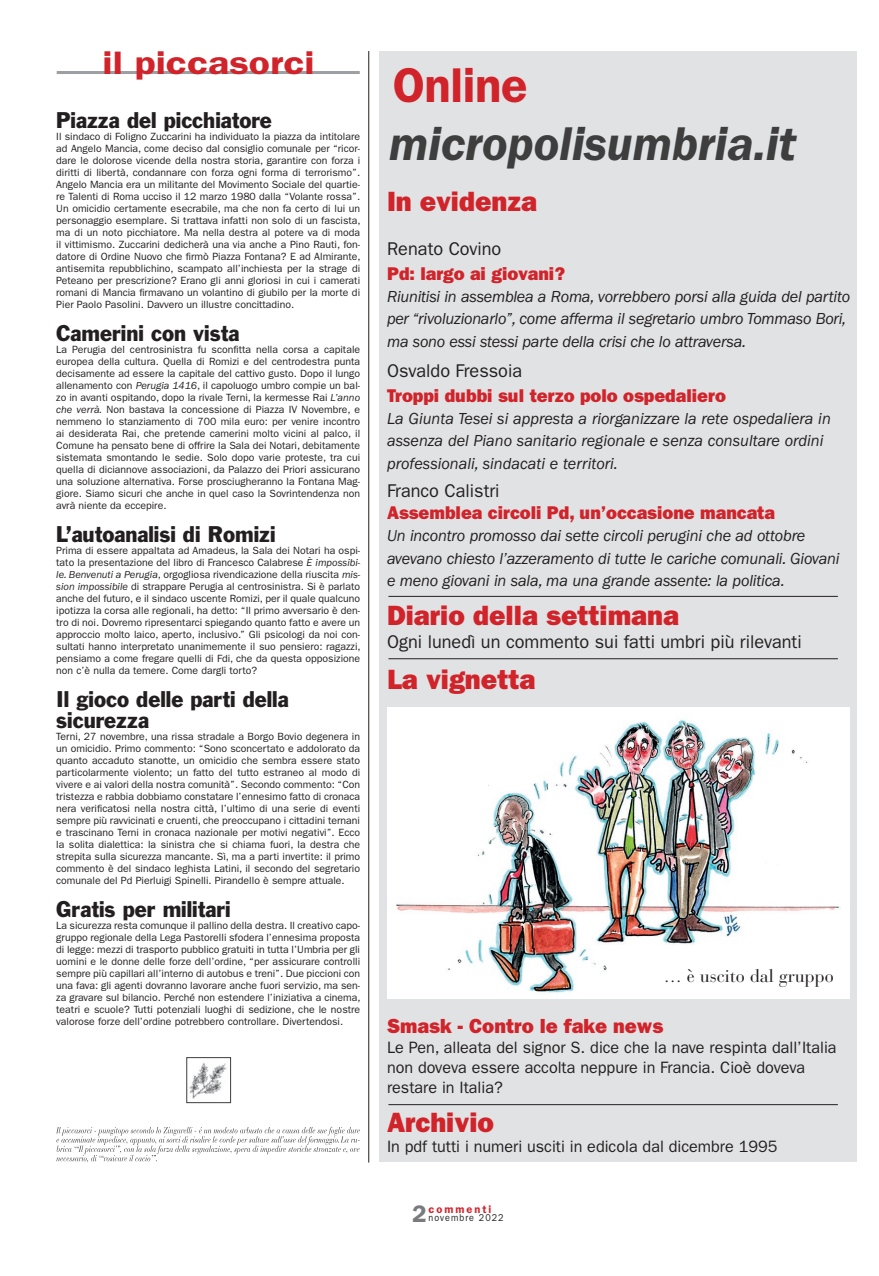
<style>
.page{position:relative;width:879px;height:1276px;background:#fff}
.page>*{position:absolute;margin:0;border:0;box-sizing:border-box;transform-origin:0 0}
.t1{font:italic 600 49px "ITC Franklin Gothic Std";letter-spacing:-.01em;color:#3e3e3f}
.t2{font:600 49px "ITC Franklin Gothic Std";letter-spacing:-.01em;color:#d1232a}
.t3{font:600 32.6px "ITC Franklin Gothic Std";color:#d1232a;scale:1.2 1}
.t4{font:28px "ITC Franklin Gothic Std Hvy";color:#d1232a}
.t5{font:600 24px "ITC Franklin Gothic Std";color:#787a7d}
.t6{font:21px/21px "Franklin Gothic";color:#231f20;scale:.94 1}
.t7{font:20.5px "ITC Franklin Gothic Std Hvy";color:#d1232a}
.t8{font:18.5px/24.7px "ITC Franklin Gothic Std Hvy";color:#d1232a}
.t9{font:18.5px "ITC Franklin Gothic Std";color:#231f20}
.t10{font:18px "Bauer Bodoni";color:#231f20}
.t11{font:italic 16.5px/22.3px "ITC Franklin Gothic Std";letter-spacing:-.01em;color:#231f20}
.t12{font:16.5px/19.8px "ITC Franklin Gothic Std";color:#231f20}
.t13{font:600 11px "ITC Franklin Gothic Std";letter-spacing:.185em;color:#d1232a}
.t14{font:10.5px/12px "ITC Franklin Gothic Std";color:#231f20;text-align:justify}
.t15{font:10px "ITC Franklin Gothic Std";letter-spacing:.115em;color:#231f20;scale:.9 1}
.s1{font-style:italic}
.s2{font-family:"ITC Franklin Gothic Std";color:#231f20}
</style>
<div class="page">
<div style="left:380px;top:52px;width:477px;height:1110px;background:#e1e2e4"></div>
<hr style="left:57px;top:71px;width:303px;height:3px;background:#9d9fa2">
<img style="left:189px;top:1063px;width:38px;height:36px">
<div style="left:186px;top:1057px;width:45px;height:46px;border:1px solid #3e3e3f"></div>
<svg style="left:56px;top:1126px;width:304px;height:37px"></svg>
<hr style="left:368px;top:51px;width:1px;height:1111px;background:#231f20">
<div style="left:387px;top:707px;width:463px;height:291px;background:#fff"></div>
<img style="left:396px;top:719px;width:443px;height:274px">
<hr style="left:388px;top:596px;width:450px;height:1px;background:#231f20">
<hr style="left:388px;top:658px;width:450px;height:1px;background:#231f20">
<hr style="left:388px;top:1104px;width:450px;height:1px;background:#231f20">
<h2 class="t3" style="left:103px;top:43px;width:178px">il piccasorci</h2>
<p class="t6" style="left:56px;top:109px;width:231px">Piazza del picchiatore</p>
<p class="t14" style="left:56px;top:130px;width:306px">Il sindaco di Foligno Zuccarini ha individuato la piazza da intitolare ad Angelo Mancia, come deciso dal consiglio comunale per “ricor&shy;dare le dolorose vicende della nostra storia, garantire con forza i diritti di libertà, condannare con forza ogni forma di terrorismo”.<br>Angelo Mancia era un militante del Movimento Sociale del quartie&shy;re Talenti di Roma ucciso il 12 marzo 1980 dalla “Volante rossa”.<br>Un omicidio certamente esecrabile, ma che non fa certo di lui un personaggio esemplare. Si trattava infatti non solo di un fascista, ma di un noto picchiatore. Ma nella destra al potere va di moda il vittimismo. Zuccarini dedicherà una via anche a Pino Rauti, fon&shy;datore di Ordine Nuovo che firmò Piazza Fontana? E ad Almirante, antisemita repubblichino, scampato all’inchiesta per la strage di Peteano per prescrizione? Erano gli anni gloriosi in cui i camerati romani di Mancia firmavano un volantino di giubilo per la morte di Pier Paolo Pasolini. Davvero un illustre concittadino.</p>
<p class="t6" style="left:56px;top:322px;width:196px">Camerini con vista</p>
<p class="t14" style="left:56px;top:343px;width:305px">La Perugia del centrosinistra fu sconfitta nella corsa a capitale europea della cultura. Quella di Romizi e del centrodestra punta decisamente ad essere la capitale del cattivo gusto. Dopo il lungo allenamento con <span class="s1">Perugia 1416</span>, il capoluogo umbro compie un bal&shy;zo in avanti ospitando, dopo la rivale Terni, la kermesse Rai <span class="s1">L’anno che verrà.</span> Non bastava la concessione di Piazza IV Novembre, e nemmeno lo stanziamento di 700 mila euro: per venire incontro ai desiderata Rai, che pretende camerini molto vicini al palco, il Comune ha pensato bene di offrire la Sala dei Notari, debitamente sistemata smontando le sedie. Solo dopo varie proteste, tra cui quella di diciannove associazioni, da Palazzo dei Priori assicurano una soluzione alternativa. Forse prosciugheranno la Fontana Mag&shy;giore. Siamo sicuri che anche in quel caso la Sovrintendenza non avrà niente da eccepire.</p>
<p class="t6" style="left:56px;top:523px;width:235px">L’autoanalisi di Romizi</p>
<p class="t14" style="left:56px;top:544px;width:306px">Prima di essere appaltata ad Amadeus, la Sala dei Notari ha ospi&shy;tato la presentazione del libro di Francesco Calabrese <span class="s1">È impossibi&shy;le. Benvenuti a Perugia</span>, orgogliosa rivendicazione della riuscita <span class="s1">mis&shy;sion impossibile</span> di strappare Perugia al centrosinistra. Si è parlato anche del futuro, e il sindaco uscente Romizi, per il quale qualcuno ipotizza la corsa alle regionali, ha detto: “Il primo avversario è den&shy;tro di noi. Dovremo ripresentarci spiegando quanto fatto e avere un approccio molto laico, aperto, inclusivo.” Gli psicologi da noi con&shy;sultati hanno interpretato unanimemente il suo pensiero: ragazzi, pensiamo a come fregare quelli di Fdi, che da questa opposizione non c’è nulla da temere. Come dargli torto?</p>
<p class="t6" style="left:56px;top:688px;width:249px">Il gioco delle parti della sicurezza</p>
<p class="t14" style="left:56px;top:730px;width:305px">Terni, 27 novembre, una rissa stradale a Borgo Bovio degenera in un omicidio. Primo commento: “Sono sconcertato e addolorato da quanto accaduto stanotte, un omicidio che sembra essere stato particolarmente violento; un fatto del tutto estraneo al modo di vivere e ai valori della nostra comunità”. Secondo commento: “Con tristezza e rabbia dobbiamo constatare l’ennesimo fatto di cronaca nera verificatosi nella nostra città, l’ultimo di una serie di eventi sempre più ravvicinati e cruenti, che preoccupano i cittadini ternani e trascinano Terni in cronaca nazionale per motivi negativi”. Ecco la solita dialettica: la sinistra che si chiama fuori, la destra che strepita sulla sicurezza mancante. Sì, ma a parti invertite: il primo commento è del sindaco leghista Latini, il secondo del segretario comunale del Pd Pierluigi Spinelli. Pirandello è sempre attuale.</p>
<p class="t6" style="left:56px;top:898px;width:187px">Gratis per militari</p>
<p class="t14" style="left:56px;top:919px;width:306px">La sicurezza resta comunque il pallino della destra. Il creativo capo&shy;gruppo regionale della Lega Pastorelli sfodera l’ennesima proposta di legge: mezzi di trasporto pubblico gratuiti in tutta l’Umbria per gli uomini e le donne delle forze dell’ordine, “per assicurare controlli sempre più capillari all’interno di autobus e treni”. Due piccioni con una fava: gli agenti dovranno lavorare anche fuori servizio, ma sen&shy;za gravare sul bilancio. Perché non estendere l’iniziativa a cinema, teatri e scuole? Tutti potenziali luoghi di sedizione, che le nostre valorose forze dell’ordine potrebbero controllare. Divertendosi.</p>
<p class="t2" style="left:393px;top:57px;width:136px">Online</p>
<p class="t1" style="left:389px;top:116px;width:409px">micropolisumbria.it</p>
<p class="t4" style="left:387px;top:184px;width:152px">In evidenza</p>
<p class="t8" style="left:387px;top:236px;width:180px"><span class="s2">Renato Covino<br></span>Pd: largo ai giovani?</p>
<p class="t11" style="left:387px;top:286px;width:464px">Riunitisi in assemblea a Roma, vorrebbero porsi alla guida del partito per “rivoluzionarlo”, come afferma il segretario umbro Tommaso Bori, ma sono essi stessi parte della crisi che lo attraversa.</p>
<p class="t8" style="left:387px;top:358px;width:340px"><span class="s2">Osvaldo Fressoia<br></span>Troppi dubbi sul terzo polo ospedaliero</p>
<p class="t11" style="left:387px;top:408px;width:445px">La Giunta Tesei si appresta a riorganizzare la rete ospedaliera in assenza del Piano sanitario regionale e senza consultare ordini professionali, sindacati e territori.</p>
<p class="t8" style="left:387px;top:479px;width:389px;line-height:22.3px"><span class="s2">Franco Calistri<br></span>Assemblea circoli Pd, un’occasione mancata</p>
<p class="t11" style="left:387px;top:525px;width:454px">Un incontro promosso dai sette circoli perugini che ad ottobre avevano chiesto l’azzeramento di tutte le cariche comunali. Giovani e meno giovani in sala, ma una grande assente: la politica.</p>
<p class="t4" style="left:387px;top:599px;width:293px">Diario della settimana</p>
<p class="t9" style="left:387px;top:630px;width:416px">Ogni lunedì un commento sui fatti umbri più rilevanti</p>
<p class="t4" style="left:387px;top:662px;width:150px">La vignetta</p>
<p class="t10" style="left:664px;top:965px;width:172px">… è uscito dal gruppo</p>
<p class="t7" style="left:387px;top:1014px;width:278px">Smask - Contro le fake news</p>
<p class="t12" style="left:387px;top:1037px;width:451px">Le Pen, alleata del signor S. dice che la nave respinta dall’Italia non doveva essere accolta neppure in Francia. Cioè doveva restare in Italia?</p>
<p class="t4" style="left:387px;top:1106px;width:109px">Archivio</p>
<p class="t12" style="left:387px;top:1136px;width:392px">In pdf tutti i numeri usciti in edicola dal dicembre 1995</p>
<p class="t5" style="left:412px;top:1199px;width:16px">2</p>
<p class="t15" style="left:428px;top:1212px;width:85px">novembre 2022</p>
<p class="t13" style="left:428px;top:1202px;width:64px">commenti</p>
</div>
